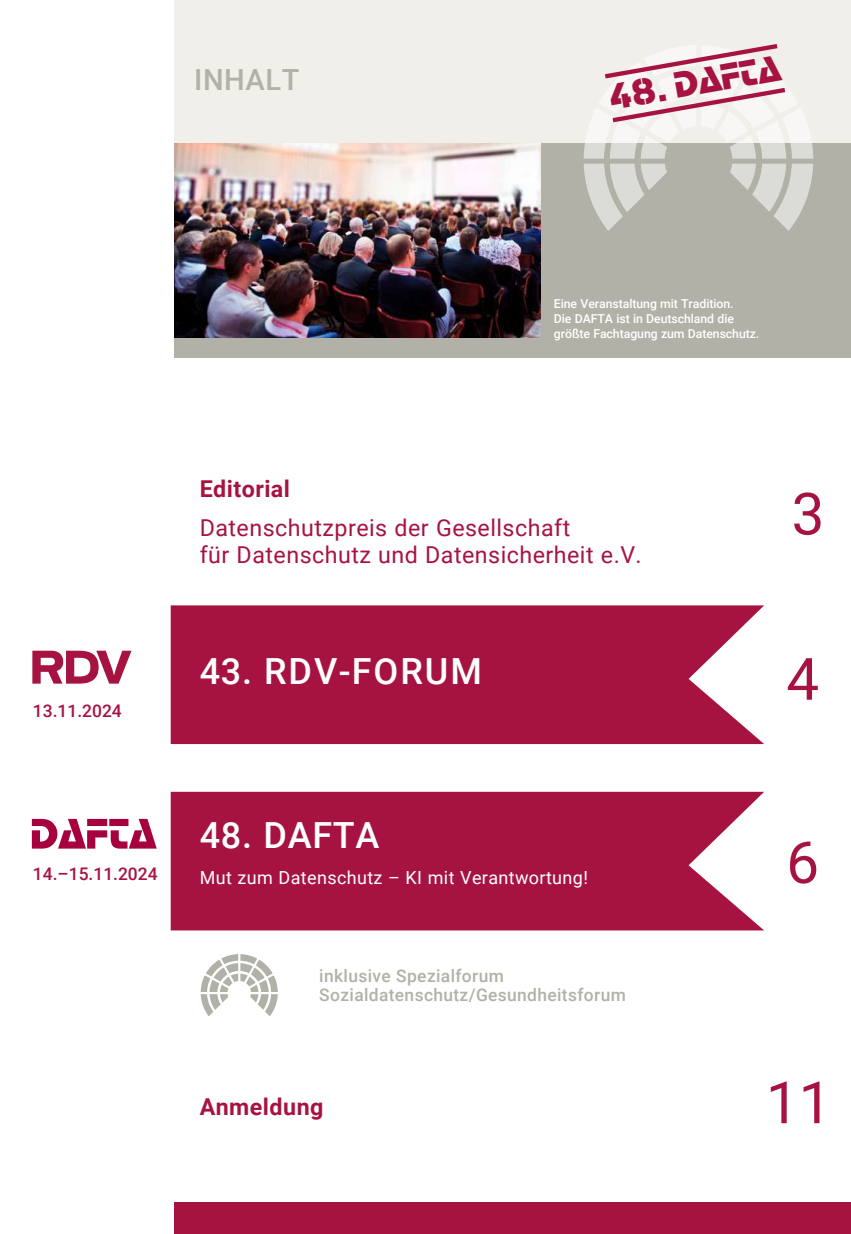
<style>
.page{position:relative;width:851px;height:1234px;background:#fff}
.page>*{position:absolute;margin:0;border:0;box-sizing:border-box;transform-origin:0 0}
.t1{font:58.35px "Roboto";color:#a71341}
.t2{font:37.95px "Stop D";color:#a71341}
.t3{font:500 36px "Roboto";letter-spacing:.04em;color:#fff}
.t4{font:500 29.1px "Roboto";letter-spacing:.02em;color:#b1b1a7}
.t5{font:23.25px/26.2px "Roboto";letter-spacing:.02em;color:#a71341}
.t6{font:700 23.25px "Roboto";letter-spacing:.02em;color:#a71341}
.t7{font:18px "Roboto";letter-spacing:.02em;color:#fff}
.t8{font:500 17.4px/18.9px "Roboto";letter-spacing:.02em;color:#b1b1a7}
.t9{font:500 17.4px "Roboto";color:#a71341}
.t10{font:500 12.3px/14.7px "Roboto";letter-spacing:-.005em;color:#fff}
.s1{font-family:"Arkibal Stencil";font-weight:800;font-size:36px}
</style>
<div class="page">
<div style="left:175px;top:0;width:675px;height:357px;background:#b1b1a7"></div>
<div style="left:175px;top:1201px;width:675px;height:32px;background:#a71341"></div>
<img style="left:175px;top:143px;width:365px;height:194px">
<div style="left:175px;top:0;width:675px;height:143px;background:#f0efea"></div>
<svg style="left:171px;top:791px;width:593px;height:139px;background:#ad234e"></svg>
<svg style="left:171px;top:605px;width:593px;height:139px;background:#ac224d"></svg>
<svg style="left:201px;top:954px;width:77px;height:62px"></svg>
<svg style="left:583px;top:44px;width:230px;height:187px"></svg>
<svg style="left:32px;top:650px;width:99px;height:33px"></svg>
<svg style="left:32px;top:818px;width:125px;height:30px"></svg>
<h3 class="t4" style="left:194px;top:60px;width:107px">INHALT</h3>
<h2 class="t2" style="left:605px;top:76px;width:175px;rotate:-10deg"><span class="s1">48.</span> DAFTA</h2>
<p class="t10" style="left:554px;top:296px;width:207px">Eine Veranstaltung mit Tradition.<br>Die DAFTA ist in Deutschland die größte Fachtagung zum Datenschutz.</p>
<h3 class="t9" style="left:33px;top:698px;width:90px">13.11.2024</h3>
<h3 class="t9" style="left:33px;top:861px;width:126px">14.–15.11.2024</h3>
<h3 class="t6" style="left:200px;top:472px;width:92px">Editorial</h3>
<h3 class="t5" style="left:200px;top:514px;width:443px">Datenschutzpreis der Gesellschaft<br>für Datenschutz und Datensicherheit e.V.</h3>
<h3 class="t3" style="left:200px;top:646px;width:284px">43. RDV-FORUM</h3>
<h3 class="t3" style="left:200px;top:810px;width:181px">48. DAFTA</h3>
<h3 class="t7" style="left:200px;top:864px;width:390px">Mut zum Datenschutz – KI mit Verantwortung!</h3>
<h3 class="t8" style="left:319px;top:965px;width:308px">inklusive Spezialforum<br>Sozialdatenschutz/Gesundheitsforum</h3>
<h3 class="t6" style="left:200px;top:1089px;width:125px">Anmeldung</h3>
<h1 class="t1" style="left:791px;top:473px;width:34px">3</h1>
<h1 class="t1" style="left:786px;top:638px;width:34px">4</h1>
<h1 class="t1" style="left:786px;top:821px;width:34px">6</h1>
<h1 class="t1" style="left:765px;top:1061px;width:67px">11</h1>
</div>
